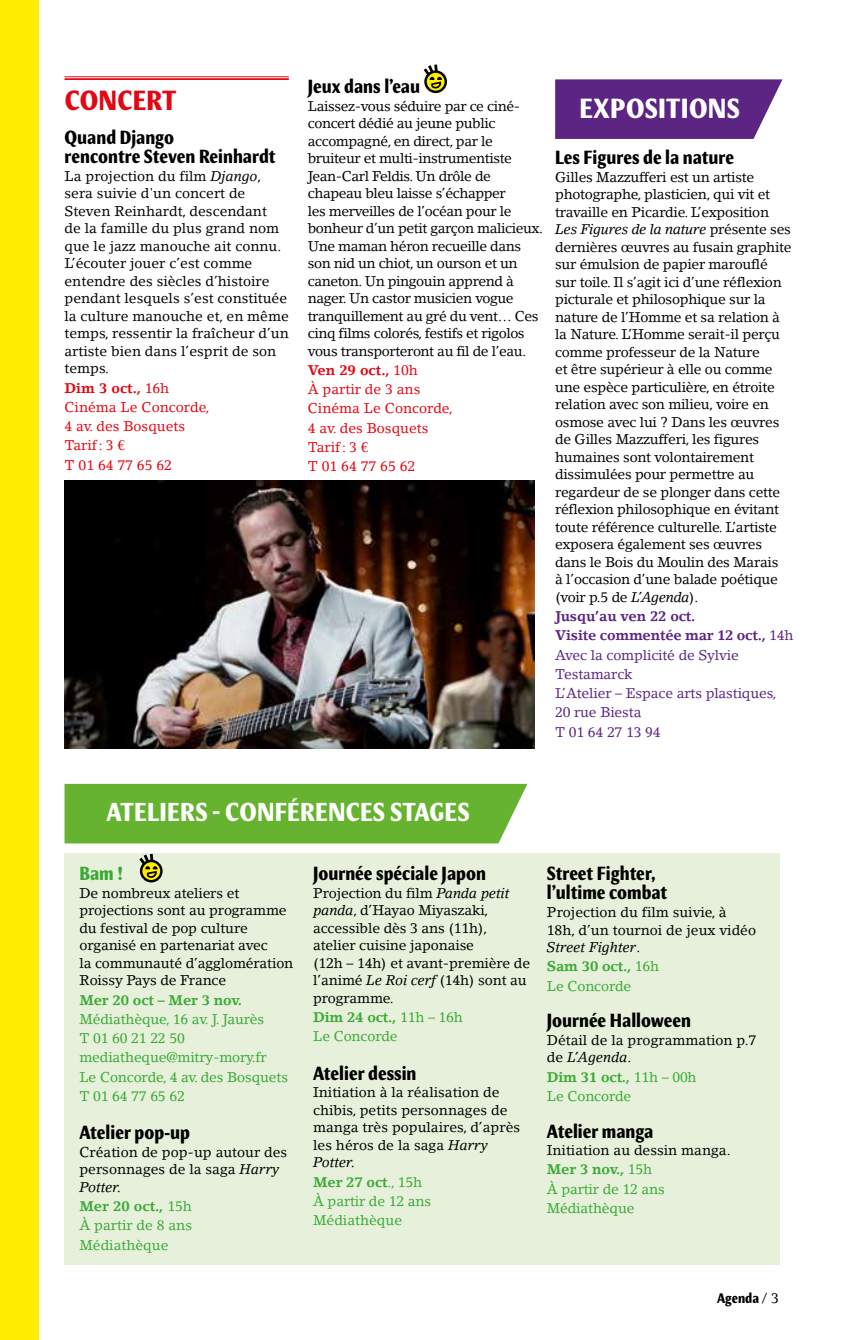
<style>
.page{position:relative;width:844px;height:1340px;background:#fff}
.page>*{position:absolute;margin:0;border:0;box-sizing:border-box;transform-origin:0 0}
.t1{font:700 condensed 28px "Meadow Pro";letter-spacing:.01em;color:#fff}
.t2{font:700 condensed 28px "Meadow Pro";letter-spacing:.01em;color:#e30613}
.t3{font:700 condensed 26.25px "Meadow Pro";letter-spacing:.01em;color:#fff}
.t4{font:700 condensed 19.25px/19.2px "Meadow Pro";color:#000}
.t5{font:700 condensed 19.25px "Meadow Pro";color:#3aaa35}
.t6{font:14px/17.5px "Lino Letter";letter-spacing:-.02em;color:#000}
.t7{font:14px/17.5px "Lino Letter";color:#000}
.t8{font:14px/19.2px "Lino Letter";letter-spacing:-.01em;color:#3aaa35}
.t9{font:14px/19.2px "Lino Letter";color:#e30613}
.t10{font:14px/19.2px "Lino Letter";letter-spacing:-.01em;color:#5c2483}
.t11{font:700 14px "Lino Letter";letter-spacing:-.01em;color:#3aaa35}
.t12{font:700 condensed 14px "Meadow Pro";color:#000}
.s1{font-style:italic}
.s2{font-weight:700}
.s3{color:#000}
.s4{font-family:"Lino Letter";font-weight:400;font-stretch:normal}
</style>
<div class="page">
<hr style="left:64px;top:76px;width:225px;height:1px;background:#e30613">
<hr style="left:64px;top:78px;width:225px;height:2px;background:#e30613">
<img style="left:64px;top:480px;width:470px;height:268px">
<svg style="left:425px;top:72px;width:20px;height:20px"></svg>
<div style="left:424px;top:70px;width:23px;height:23px;border:2px solid #000;border-radius:50%"></div>
<svg style="left:423px;top:64px;width:19px;height:25px"></svg>
<svg style="left:555px;top:79px;width:227px;height:60px;background:#67338b"></svg>
<div style="left:64px;top:784px;width:463px;height:59px;background:#65b32e"></div>
<div style="left:64px;top:853px;width:715px;height:412px;background:#e6f0da"></div>
<svg style="left:141px;top:861px;width:20px;height:20px"></svg>
<div style="left:140px;top:859px;width:22px;height:23px;border:2px solid #000;border-radius:50%"></div>
<svg style="left:139px;top:853px;width:19px;height:25px"></svg>
<div style="left:0;top:0;width:39px;height:1339px;background:#ffed00"></div>
<h1 class="t2" style="left:65px;top:83px;width:113px">CONCERT</h1>
<h3 class="t4" style="left:64px;top:128px;width:212px">Quand Django<br>rencontre Steven Reinhardt</h3>
<p class="t7" style="left:64px;top:167px;width:226px">La projection du film <span class="s1">Django</span>, sera suivie d'un concert de<br>Steven Reinhardt, descendant<br>de la famille du plus grand nom que le jazz manouche ait connu.<br>L’écouter jouer c’est comme entendre des siècles d’histoire pendant lesquels s’est constituée la culture manouche et, en même temps, ressentir la fraîcheur d’un artiste bien dans l’esprit de son temps.</p>
<p class="t9" style="left:64px;top:378px;width:146px"><span class="s2">Dim 3 oct.,</span> 16h<br>Cinéma Le Concorde,<br>4 av. des Bosquets<br>Tarif: 3 €<br>T 01 64 77 65 62</p>
<h3 class="t4" style="left:308px;top:77px;width:114px">Jeux dans l’eau</h3>
<p class="t6" style="left:308px;top:97px;width:237px">Laissez-vous séduire par ce ciné&shy;concert dédié au jeune public accompagné, en direct, par le bruiteur et multi-instrumentiste<br>Jean-Carl Feldis. Un drôle de chapeau bleu laisse s’échapper<br>les merveilles de l’océan pour le bonheur d’un petit garçon malicieux.<br>Une maman héron recueille dans son nid un chiot, un ourson et un caneton. Un pingouin apprend à nager. Un castor musicien vogue tranquillement au gré du vent… Ces cinq films colorés, festifs et rigolos vous transporteront au fil de l’eau.</p>
<p class="t9" style="left:308px;top:360px;width:146px"><span class="s2">Ven 29 oct.,</span> 10h<br>À partir de 3 ans<br>Cinéma Le Concorde,<br>4 av. des Bosquets<br>Tarif: 3 €<br>T 01 64 77 65 62</p>
<h1 class="t1" style="left:579px;top:92px;width:162px">EXPOSITIONS</h1>
<h3 class="t4" style="left:555px;top:148px;width:180px">Les Figures de la nature</h3>
<p class="t6" style="left:555px;top:168px;width:238px">Gilles Mazzufferi est un artiste photographe, plasticien, qui vit et travaille en Picardie. L’exposition <span class="s1">Les Figures de la nature</span> présente ses dernières œuvres au fusain graphite sur émulsion de papier marouflé sur toile. Il s’agit ici d’une réflexion picturale et philosophique sur la nature de l’Homme et sa relation à la Nature. L’Homme serait-il perçu comme professeur de la Nature<br>et être supérieur à elle ou comme une espèce particulière, en étroite relation avec son milieu, voire en osmose avec lui ? Dans les œuvres de Gilles Mazzufferi, les figures humaines sont volontairement dissimulées pour permettre au regardeur de se plonger dans cette réflexion philosophique en évitant toute référence culturelle. L’artiste exposera également ses œuvres dans le Bois du Moulin des Marais<br>à l’occasion d’une balade poétique (voir p.5 de <span class="s1">L’Agenda</span>).</p>
<p class="t10" style="left:555px;top:606px;width:240px"><span class="s2">Jusqu’au ven 22 oct.<br>Visite commentée mar 12 oct.,</span> 14h<br>Avec la complicité de Sylvie<br>Testamarck<br>L’Atelier – Espace arts plastiques,<br>20 rue Biesta<br>T 01 64 27 13 94</p>
<h2 class="t3" style="left:106px;top:796px;width:364px">ATELIERS - CONFÉRENCES STAGES</h2>
<h3 class="t5" style="left:79px;top:862px;width:45px">Bam !</h3>
<p class="t6" style="left:79px;top:884px;width:215px">De nombreux ateliers et projections sont au programme du festival de pop culture organisé en partenariat avec<br>la communauté d’agglomération<br>Roissy Pays de France</p>
<p class="t11" style="left:79px;top:991px;width:164px">Mer 20 oct – Mer 3 nov.</p>
<p class="t8" style="left:79px;top:1009px;width:210px">Médiathèque, 16 av. J. Jaurès<br>T 01 60 21 22 50 mediatheque@mitry-mory.fr<br>Le Concorde, 4 av. des Bosquets<br>T 01 64 77 65 62</p>
<h3 class="t4" style="left:79px;top:1123px;width:112px">Atelier pop-up</h3>
<p class="t7" style="left:79px;top:1143px;width:209px">Création de pop-up autour des personnages de la saga <span class="s1">Harry<br>Potter.</span></p>
<p class="t8" style="left:79px;top:1196px;width:114px;text-align:justify"><span class="s2">Mer 20 oct.,</span> 15h À partir de 8 ans Médiathèque</p>
<h3 class="t4" style="left:313px;top:864px;width:174px">Journée spéciale Japon</h3>
<p class="t6" style="left:313px;top:884px;width:218px">Projection du film <span class="s1">Panda petit panda</span>, d’Hayao Miyaszaki, accessible dès 3 ans (11h), atelier cuisine japonaise<br>(12h – 14h) et avant-première de l’animé <span class="s1">Le Roi cerf</span> (14h) sont au programme.</p>
<p class="t8" style="left:313px;top:1007px;width:151px"><span class="s2">Dim 24 oct.,</span> 11h – 16h<br>Le Concorde</p>
<h3 class="t4" style="left:313px;top:1063px;width:105px">Atelier dessin</h3>
<p class="t7" style="left:313px;top:1083px;width:208px">Initiation à la réalisation de chibis, petits personnages de manga très populaires, d’après les héros de la saga <span class="s1">Harry<br>Potter.</span></p>
<p class="t8" style="left:313px;top:1171px;width:119px"><span class="s2">Mer 27 oct</span>., 15h<br>À partir de 12 ans<br>Médiathèque</p>
<h3 class="t4" style="left:546px;top:864px;width:122px">Street Fighter, l’ultime combat</h3>
<p class="t7" style="left:546px;top:903px;width:211px">Projection du film suivie, à<br>18h, d’un tournoi de jeux vidéo<br><span class="s1">Street Fighter</span>.</p>
<p class="t8" style="left:546px;top:956px;width:114px"><span class="s2">Sam 30 oct.,</span> 16h<br>Le Concorde</p>
<h3 class="t4" style="left:546px;top:1011px;width:146px">Journée Halloween</h3>
<p class="t7" style="left:546px;top:1031px;width:211px">Détail de la programmation p.7 de <span class="s1">L’Agenda</span>.</p>
<p class="t8" style="left:546px;top:1066px;width:151px"><span class="s2">Dim 31 oct.,</span> 11h – 00h<br>Le Concorde</p>
<h3 class="t4" style="left:546px;top:1121px;width:108px">Atelier manga</h3>
<p class="t8" style="left:546px;top:1140px;width:185px"><span class="s3">Initiation au dessin manga.<br></span><span class="s2">Mer 3 nov.,</span> 15h<br>À partir de 12 ans<br>Médiathèque</p>
<p class="t12" style="left:716px;top:1290px;width:63px">Agenda <span class="s4">/ 3</span></p>
</div>
